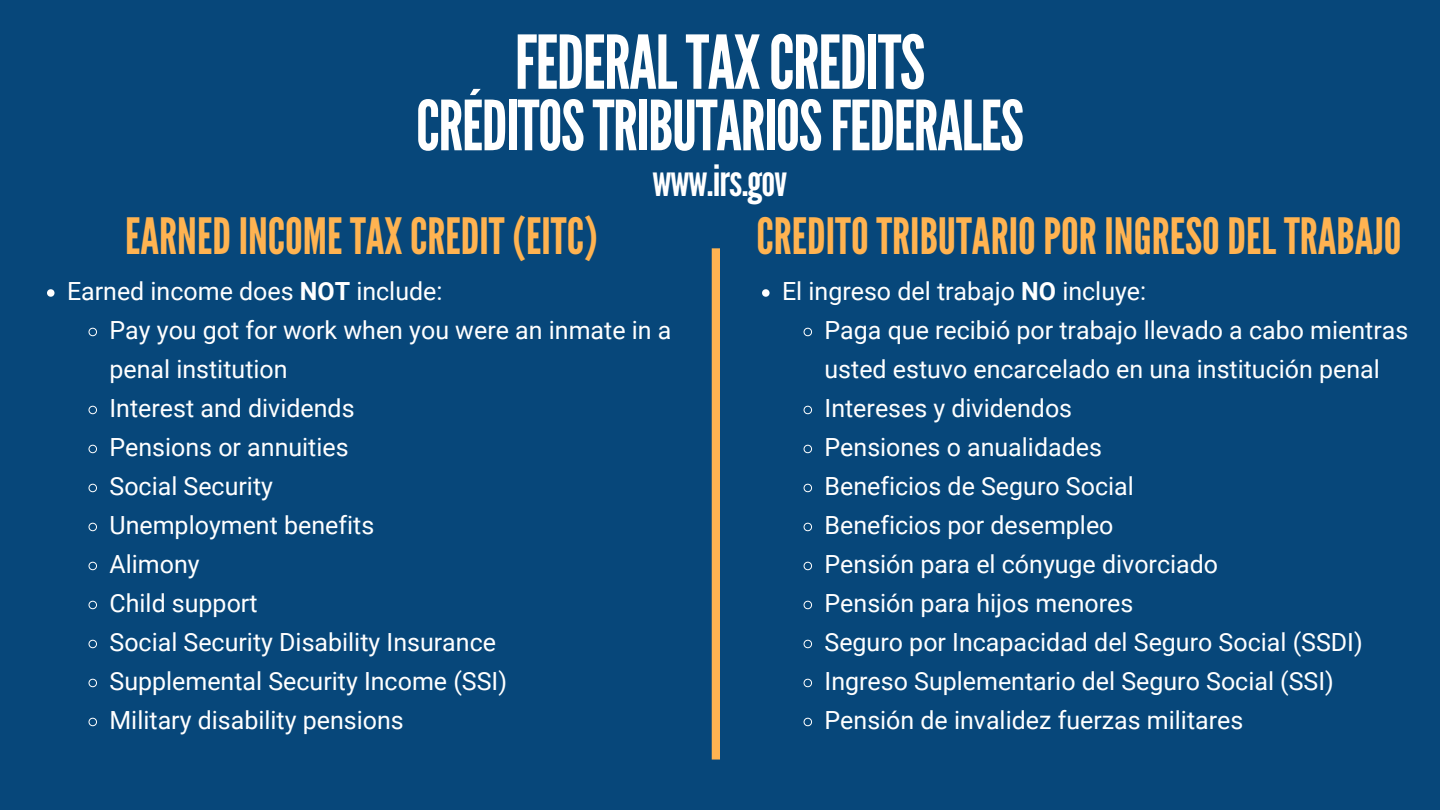
<style>
.page{position:relative;width:1440px;height:810px;background:#07477a}
.page>*{position:absolute;margin:0;border:0;box-sizing:border-box;transform-origin:0 0}
.t1{font:74px "League Gothic";letter-spacing:-.02em;color:#fff}
.t2{font:69px "League Gothic";letter-spacing:-.02em;color:#fff}
.t3{font:50px "League Gothic";color:#ffb351}
.t4{font:43px "League Gothic";letter-spacing:-.02em;color:#fff}
.t5{font:25px/39px "Roboto";color:#fff}
.s1{font-weight:700}
</style>
<div class="page">
<svg style="left:47px;top:289px;width:8px;height:8px"></svg>
<svg style="left:88px;top:327px;width:9px;height:10px"></svg>
<svg style="left:88px;top:405px;width:9px;height:10px"></svg>
<svg style="left:88px;top:444px;width:9px;height:10px"></svg>
<svg style="left:88px;top:483px;width:9px;height:10px"></svg>
<svg style="left:88px;top:522px;width:9px;height:10px"></svg>
<svg style="left:88px;top:561px;width:9px;height:10px"></svg>
<svg style="left:88px;top:600px;width:9px;height:10px"></svg>
<svg style="left:88px;top:639px;width:9px;height:10px"></svg>
<svg style="left:88px;top:678px;width:9px;height:10px"></svg>
<svg style="left:88px;top:717px;width:9px;height:10px"></svg>
<div style="left:712px;top:248px;width:8px;height:512px;background:#ffb351"></div>
<svg style="left:762px;top:289px;width:8px;height:8px"></svg>
<svg style="left:803px;top:327px;width:9px;height:10px"></svg>
<svg style="left:803px;top:405px;width:9px;height:10px"></svg>
<svg style="left:803px;top:444px;width:9px;height:10px"></svg>
<svg style="left:803px;top:483px;width:9px;height:10px"></svg>
<svg style="left:803px;top:522px;width:9px;height:10px"></svg>
<svg style="left:803px;top:561px;width:9px;height:10px"></svg>
<svg style="left:803px;top:600px;width:9px;height:10px"></svg>
<svg style="left:803px;top:639px;width:9px;height:10px"></svg>
<svg style="left:803px;top:678px;width:9px;height:10px"></svg>
<svg style="left:803px;top:717px;width:9px;height:10px"></svg>
<p class="t1" style="left:515px;top:20px;width:412px">FEDERALTAXCREDITS</p>
<p class="t2" style="left:416px;top:86px;width:609px">CRÉDITOSTRIBUTARIOSFEDERALES</p>
<p class="t4" style="left:652px;top:156px;width:136px">www.irs.gov</p>
<h1 class="t3" style="left:125px;top:208px;width:474px">EARNEDINCOMETAXCREDIT(EITC)</h1>
<h1 class="t5" style="left:67px;top:272px;width:377px">Earned income does <span class="s1">NOT</span> include:</h1>
<h3 class="t5" style="left:110px;top:311px;width:563px">Pay you got for work when you were an inmate in a penal institution</h3>
<h2 class="t5" style="left:110px;top:389px;width:247px">Interest and dividends</h2>
<p class="t5" style="left:110px;top:428px;width:241px">Pensions or annuities</p>
<p class="t5" style="left:110px;top:467px;width:165px">Social Security</p>
<p class="t5" style="left:110px;top:506px;width:266px">Unemployment benefits</p>
<p class="t5" style="left:110px;top:545px;width:92px">Alimony</p>
<p class="t5" style="left:110px;top:584px;width:150px">Child support</p>
<p class="t5" style="left:110px;top:623px;width:388px">Social Security Disability Insurance</p>
<p class="t5" style="left:110px;top:662px;width:399px">Supplemental Security Income (SSI)</p>
<p class="t5" style="left:110px;top:701px;width:296px">Military disability pensions</p>
<p class="t3" style="left:757px;top:208px;width:646px">CREDITOTRIBUTARIOPORINGRESODELTRABAJO</p>
<p class="t5" style="left:782px;top:272px;width:366px">El ingreso del trabajo <span class="s1">NO</span> incluye:</p>
<p class="t5" style="left:825px;top:311px;width:585px">Paga que recibió por trabajo llevado a cabo mientras usted estuvo encarcelado en una institución penal</p>
<h2 class="t5" style="left:825px;top:389px;width:249px">Intereses y dividendos</h2>
<p class="t5" style="left:825px;top:428px;width:279px">Pensiones o anualidades</p>
<p class="t5" style="left:825px;top:467px;width:311px">Beneficios de Seguro Social</p>
<p class="t5" style="left:825px;top:506px;width:290px">Beneficios por desempleo</p>
<p class="t5" style="left:825px;top:545px;width:395px">Pensión para el cónyuge divorciado</p>
<p class="t5" style="left:825px;top:584px;width:310px">Pensión para hijos menores</p>
<p class="t5" style="left:825px;top:623px;width:540px">Seguro por Incapacidad del Seguro Social (SSDI)</p>
<p class="t5" style="left:825px;top:662px;width:511px">Ingreso Suplementario del Seguro Social (SSI)</p>
<p class="t5" style="left:825px;top:701px;width:420px">Pensión de invalidez fuerzas militares</p>
</div>
